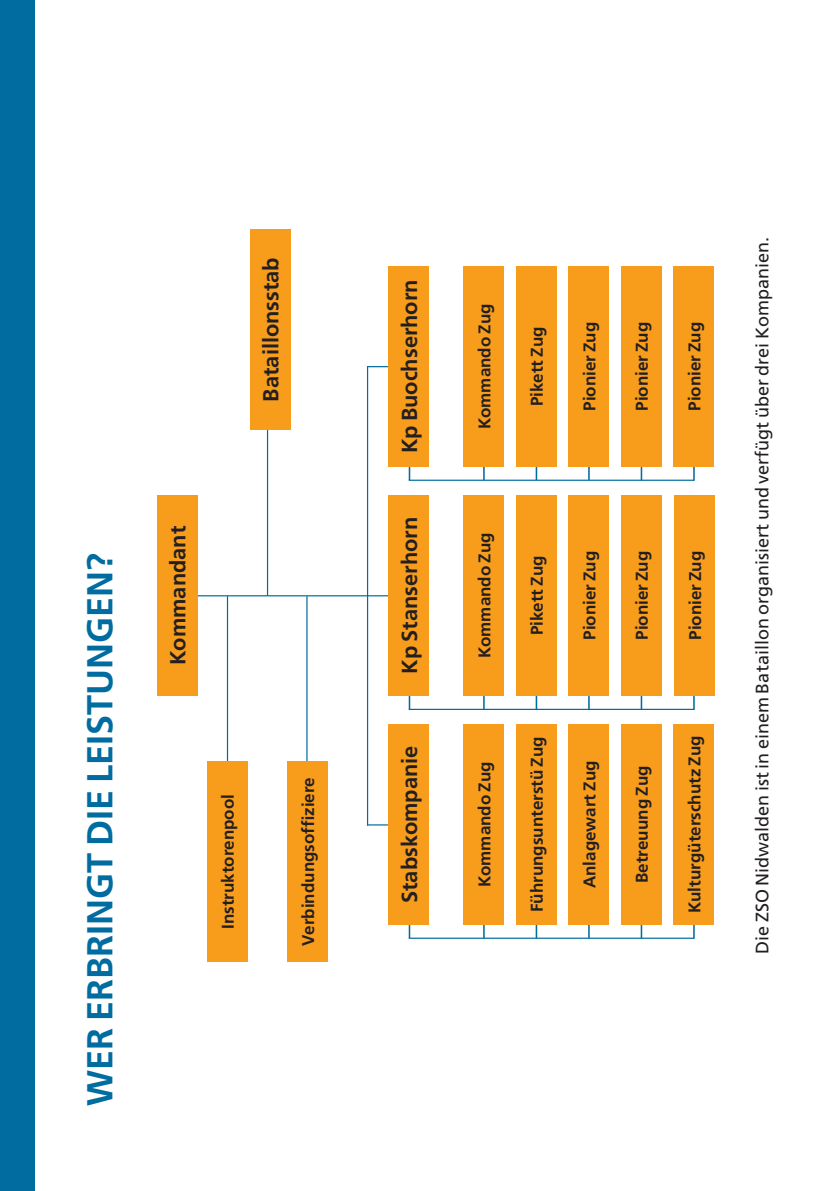
<style>
.page{position:relative;width:840px;height:1191px;background:#fff}
.page>*{position:absolute;margin:0;border:0;box-sizing:border-box;transform-origin:0 0}
.t1{font:700 36px "Frutiger CE";color:#006ca0}
.t2{font:700 21.8px "Frutiger CE";color:#231f20}
.t3{font:18px "Frutiger CE";color:#231f20}
.t4{font:700 17px "Frutiger CE";color:#231f20}
</style>
<div class="page">
<hr style="left:267px;top:430px;width:1px;height:165px;background:#006ca0">
<hr style="left:227px;top:596px;width:1px;height:166px;background:#006ca0">
<hr style="left:306px;top:596px;width:1px;height:166px;background:#006ca0">
<hr style="left:197px;top:595px;width:170px;height:1px;background:#006ca0">
<div style="left:157px;top:495px;width:40px;height:201px;background:#f89c1c"></div>
<div style="left:250px;top:229px;width:40px;height:201px;background:#f89c1c"></div>
<div style="left:207px;top:761px;width:40px;height:201px;background:#f89c1c"></div>
<div style="left:287px;top:761px;width:40px;height:201px;background:#f89c1c"></div>
<svg style="left:368px;top:824px;width:20px;height:1px"></svg>
<svg style="left:368px;top:595px;width:20px;height:1px"></svg>
<svg style="left:368px;top:366px;width:20px;height:1px"></svg>
<hr style="left:367px;top:366px;width:1px;height:459px;background:#006ca0">
<hr style="left:408px;top:937px;width:285px;height:1px;background:#006ca0">
<svg style="left:408px;top:924px;width:2px;height:14px"></svg>
<svg style="left:483px;top:924px;width:1px;height:14px"></svg>
<svg style="left:535px;top:924px;width:2px;height:14px"></svg>
<svg style="left:588px;top:924px;width:1px;height:14px"></svg>
<svg style="left:640px;top:924px;width:2px;height:14px"></svg>
<svg style="left:692px;top:924px;width:2px;height:14px"></svg>
<hr style="left:408px;top:709px;width:285px;height:1px;background:#006ca0">
<svg style="left:408px;top:696px;width:2px;height:13px"></svg>
<svg style="left:483px;top:696px;width:1px;height:13px"></svg>
<svg style="left:535px;top:696px;width:2px;height:13px"></svg>
<svg style="left:588px;top:696px;width:1px;height:13px"></svg>
<svg style="left:640px;top:696px;width:2px;height:13px"></svg>
<svg style="left:692px;top:696px;width:2px;height:14px"></svg>
<hr style="left:408px;top:479px;width:285px;height:2px;background:#006ca0">
<svg style="left:408px;top:467px;width:2px;height:13px"></svg>
<svg style="left:483px;top:467px;width:1px;height:13px"></svg>
<svg style="left:535px;top:467px;width:2px;height:13px"></svg>
<svg style="left:588px;top:467px;width:1px;height:13px"></svg>
<svg style="left:640px;top:467px;width:2px;height:13px"></svg>
<svg style="left:692px;top:467px;width:2px;height:14px"></svg>
<div style="left:388px;top:724px;width:40px;height:200px;background:#f89c1c"></div>
<div style="left:463px;top:724px;width:40px;height:200px;background:#f89c1c"></div>
<div style="left:463px;top:495px;width:40px;height:200px;background:#f89c1c"></div>
<div style="left:463px;top:266px;width:40px;height:201px;background:#f89c1c"></div>
<div style="left:516px;top:724px;width:40px;height:200px;background:#f89c1c"></div>
<div style="left:516px;top:495px;width:40px;height:200px;background:#f89c1c"></div>
<div style="left:516px;top:266px;width:40px;height:201px;background:#f89c1c"></div>
<div style="left:568px;top:724px;width:40px;height:200px;background:#f89c1c"></div>
<div style="left:568px;top:495px;width:40px;height:200px;background:#f89c1c"></div>
<div style="left:568px;top:266px;width:40px;height:201px;background:#f89c1c"></div>
<div style="left:621px;top:724px;width:40px;height:200px;background:#f89c1c"></div>
<div style="left:621px;top:495px;width:40px;height:200px;background:#f89c1c"></div>
<div style="left:674px;top:495px;width:40px;height:200px;background:#f89c1c"></div>
<div style="left:621px;top:266px;width:40px;height:201px;background:#f89c1c"></div>
<div style="left:673px;top:266px;width:40px;height:201px;background:#f89c1c"></div>
<div style="left:673px;top:724px;width:40px;height:200px;background:#f89c1c"></div>
<div style="left:388px;top:495px;width:40px;height:200px;background:#f89c1c"></div>
<div style="left:388px;top:266px;width:40px;height:201px;background:#f89c1c"></div>
<div style="left:0;top:0;width:34px;height:1191px;background:#006ca0"></div>
<h1 class="t1" style="left:78px;top:1106px;width:555px;rotate:-90deg">WER ERBRINGT DIE LEISTUNGEN?</h1>
<p class="t2" style="left:257px;top:401px;width:146px;rotate:-90deg">Bataillonsstab</p>
<p class="t2" style="left:165px;top:665px;width:141px;rotate:-90deg">Kommandant</p>
<p class="t4" style="left:218px;top:929px;width:136px;rotate:-90deg">Instruktorenpool</p>
<p class="t4" style="left:298px;top:946px;width:170px;rotate:-90deg">Verbindungsoffiziere</p>
<p class="t2" style="left:396px;top:453px;width:175px;rotate:-90deg">Kp Buochserhorn</p>
<p class="t2" style="left:396px;top:674px;width:158px;rotate:-90deg">Kp Stanserhorn</p>
<p class="t2" style="left:396px;top:903px;width:159px;rotate:-90deg">Stabskompanie</p>
<p class="t4" style="left:474px;top:429px;width:127px;rotate:-90deg">Kommando Zug</p>
<p class="t4" style="left:526px;top:406px;width:81px;rotate:-90deg">Pikett Zug</p>
<p class="t4" style="left:579px;top:411px;width:91px;rotate:-90deg">Pionier Zug</p>
<p class="t4" style="left:631px;top:411px;width:91px;rotate:-90deg">Pionier Zug</p>
<p class="t4" style="left:684px;top:411px;width:91px;rotate:-90deg">Pionier Zug</p>
<p class="t4" style="left:474px;top:658px;width:127px;rotate:-90deg">Kommando Zug</p>
<p class="t4" style="left:474px;top:887px;width:127px;rotate:-90deg">Kommando Zug</p>
<p class="t4" style="left:526px;top:635px;width:81px;rotate:-90deg">Pikett Zug</p>
<p class="t4" style="left:526px;top:912px;width:177px;rotate:-90deg">Führungsunterstü Zug</p>
<p class="t4" style="left:579px;top:640px;width:91px;rotate:-90deg">Pionier Zug</p>
<p class="t4" style="left:579px;top:888px;width:129px;rotate:-90deg">Anlagewart Zug</p>
<p class="t4" style="left:631px;top:640px;width:91px;rotate:-90deg">Pionier Zug</p>
<p class="t4" style="left:684px;top:640px;width:91px;rotate:-90deg">Pionier Zug</p>
<p class="t4" style="left:631px;top:883px;width:119px;rotate:-90deg">Betreuung Zug</p>
<p class="t4" style="left:684px;top:913px;width:179px;rotate:-90deg">Kulturgüterschutz Zug</p>
<p class="t3" style="left:751px;top:953px;width:718px;rotate:-90deg">Die ZSO Nidwalden ist in einem Bataillon organisiert und verfügt über drei Kompanien.</p>
</div>
